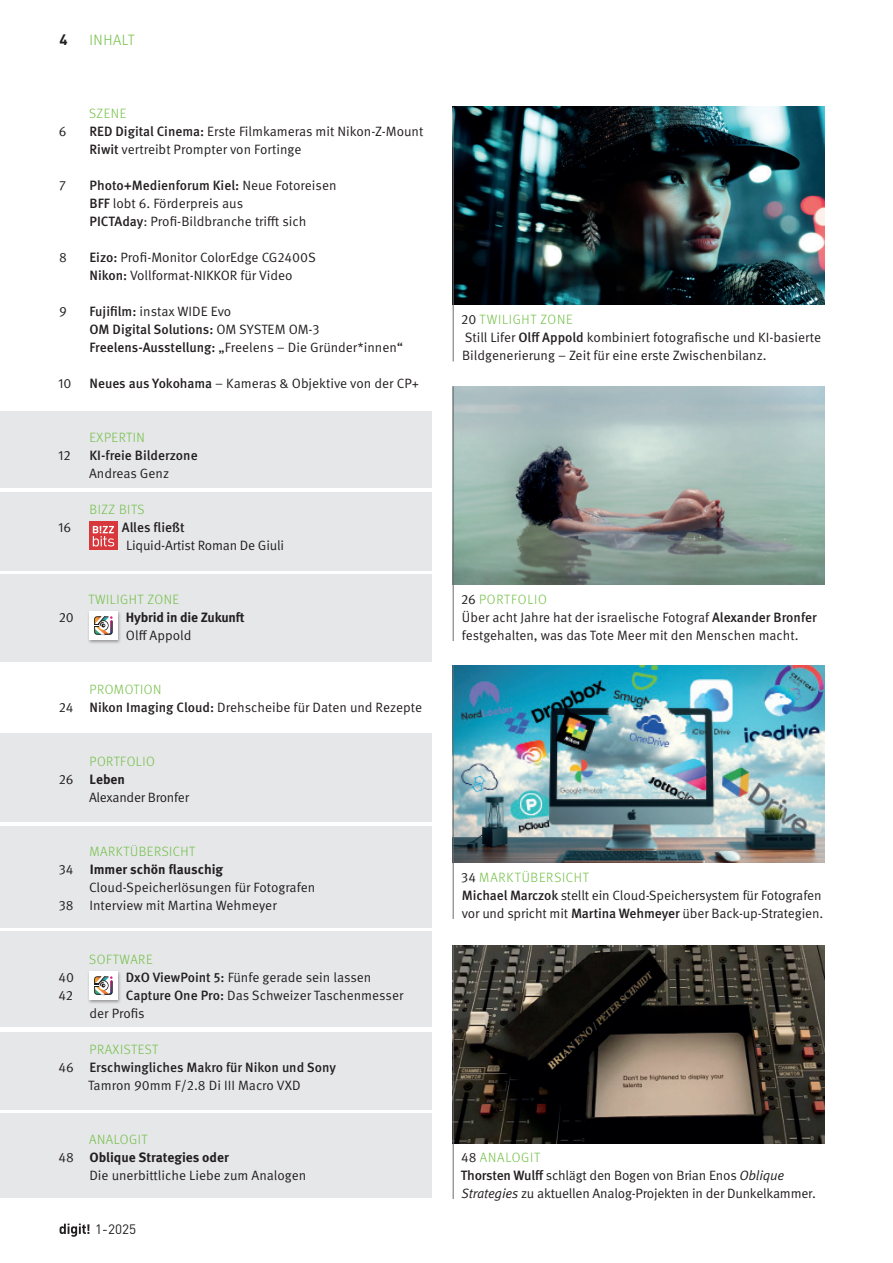
<style>
.page{position:relative;width:893px;height:1263px;background:#fff}
.page>*{position:absolute;margin:0;border:0;box-sizing:border-box;transform-origin:0 0}
.t1{font:300 15px "Meta Pro";letter-spacing:.04em;color:#71bf44}
.t2{font:700 15px "DIN Pro";color:#231f20}
.t3{font:13.5px/18px "Meta Pro Norm";letter-spacing:-.005em;color:#231f20}
.t4{font:300 13.5px "Meta Pro";letter-spacing:.04em;color:#71bf44}
.t5{font:500 13.5px "Meta Pro";color:#231f20}
.t6{font:700 13.5px "Meta Pro";color:#231f20}
.t7{font:300 13.5px "Meta Pro";letter-spacing:.06em;color:#71bf44}
.t8{font:13.5px "DIN Pro";color:#231f20}
.s1{font-family:"Meta Pro";font-weight:500}
.s2{font-family:"Meta Pro Norm";font-weight:400}
.s3{font-family:"Meta Pro Norm";font-weight:400;color:#231f20}
.s4{font-family:"Meta Pro Norm Ita"}
</style>
<div class="page">
<svg style="left:60px;top:1223px;width:29px;height:14px"></svg>
<img style="left:454px;top:665px;width:371px;height:198px">
<img style="left:454px;top:945px;width:371px;height:198px">
<img style="left:454px;top:386px;width:371px;height:198px">
<img style="left:454px;top:107px;width:371px;height:198px">
<div style="left:0;top:411px;width:432px;height:77px;background:#e6e7e9"></div>
<div style="left:0;top:492px;width:432px;height:78px;background:#e6e7e9"></div>
<div style="left:0;top:574px;width:432px;height:88px;background:#e6e7e9"></div>
<div style="left:0;top:826px;width:432px;height:101px;background:#e6e7e9"></div>
<div style="left:0;top:733px;width:432px;height:89px;background:#e6e7e9"></div>
<div style="left:0;top:931px;width:432px;height:96px;background:#e6e7e9"></div>
<div style="left:0;top:1032px;width:432px;height:77px;background:#e6e7e9"></div>
<div style="left:0;top:1114px;width:432px;height:84px;background:#e6e7e9"></div>
<svg style="left:89px;top:522px;width:28px;height:28px"></svg>
<svg style="left:93px;top:526px;width:21px;height:20px"></svg>
<div style="left:87px;top:610px;width:34px;height:34px;background:#231f20;opacity:.4"></div>
<div style="left:89px;top:611px;width:28px;height:28px;background:#fff"></div>
<svg style="left:94px;top:616px;width:19px;height:19px"></svg>
<div style="left:87px;top:970px;width:34px;height:34px;background:#231f20;opacity:.4"></div>
<div style="left:89px;top:971px;width:28px;height:28px;background:#fff"></div>
<svg style="left:94px;top:976px;width:19px;height:19px"></svg>
<hr style="left:453px;top:945px;width:1px;height:254px;background:#6c6d70">
<hr style="left:453px;top:665px;width:1px;height:254px;background:#6c6d70">
<hr style="left:453px;top:386px;width:1px;height:255px;background:#6c6d70">
<hr style="left:453px;top:107px;width:1px;height:254px;background:#6c6d70">
<p class="t2" style="left:59px;top:27px;width:10px">4</p>
<p class="t1" style="left:89px;top:29px;width:47px">INHALT</p>
<p class="t3" style="left:59px;top:121px;width:9px">6</p>
<p class="t3" style="left:59px;top:175px;width:8px">7</p>
<p class="t3" style="left:59px;top:247px;width:9px">8</p>
<p class="t3" style="left:59px;top:301px;width:9px">9</p>
<p class="t3" style="left:58px;top:373px;width:15px">10</p>
<p class="t4" style="left:89px;top:103px;width:39px">SZENE</p>
<p class="t3" style="left:89px;top:121px;width:335px"><span class="s1">RED Digital Cinema:</span> Erste Filmkameras mit Nikon-Z-Mount<br><span class="s1">Riwit</span> vertreibt Prompter von Fortinge</p>
<p class="t5" style="left:89px;top:175px;width:249px">Photo+Medienforum Kiel: <span class="s2">Neue Fotoreisen</span></p>
<p class="t3" style="left:89px;top:193px;width:218px"><span class="s1">BFF</span> lobt 6. Förderpreis aus<br><span class="s1">PICTAday</span>: Profi-Bildbranche trifft sich</p>
<p class="t3" style="left:89px;top:247px;width:228px"><span class="s1">Eizo:</span> Profi-Monitor ColorEdge CG2400S<br><span class="s1">Nikon:</span> Vollformat-NIKKOR für Video</p>
<p class="t3" style="left:89px;top:301px;width:143px"><span class="s1">Fujifilm:</span> instax WIDE Evo</p>
<p class="t5" style="left:89px;top:319px;width:232px">OM Digital Solutions: <span class="s2">OM SYSTEM OM-3</span></p>
<p class="t3" style="left:89px;top:337px;width:315px"><span class="s1">Freelens-Ausstellung:</span> „Freelens – Die Gründer*innen“</p>
<p class="t3" style="left:89px;top:373px;width:331px"><span class="s1">Neues aus Yokohama</span> – Kameras &amp; Objektive von der CP+</p>
<p class="t3" style="left:58px;top:445px;width:14px">12</p>
<p class="t3" style="left:58px;top:517px;width:15px">16</p>
<p class="t4" style="left:89px;top:427px;width:57px">EXPERTIN</p>
<p class="t5" style="left:89px;top:445px;width:110px">KI-freie Bilderzone</p>
<p class="t3" style="left:89px;top:463px;width:82px">Andreas Genz</p>
<p class="t4" style="left:89px;top:499px;width:56px">BIZZ BITS</p>
<p class="t5" style="left:122px;top:517px;width:64px">Alles fließt</p>
<p class="t3" style="left:126px;top:535px;width:160px">Liquid-Artist Roman De Giuli</p>
<p class="t3" style="left:59px;top:607px;width:17px">20</p>
<p class="t4" style="left:88px;top:589px;width:92px">TWILIGHT ZONE</p>
<p class="t6" style="left:126px;top:607px;width:120px">Hybrid in die Zukunft</p>
<p class="t3" style="left:126px;top:625px;width:67px">Olff Appold</p>
<p class="t3" style="left:59px;top:697px;width:16px">24</p>
<p class="t4" style="left:89px;top:679px;width:74px">PROMOTION</p>
<p class="t3" style="left:89px;top:697px;width:334px"><span class="s1">Nikon Imaging Cloud:</span> Drehscheibe für Daten und Rezepte</p>
<p class="t3" style="left:59px;top:769px;width:16px">26</p>
<p class="t4" style="left:89px;top:751px;width:67px">PORTFOLIO</p>
<p class="t6" style="left:90px;top:769px;width:37px">Leben</p>
<p class="t3" style="left:89px;top:787px;width:101px">Alexander Bronfer</p>
<p class="t3" style="left:59px;top:859px;width:16px">34</p>
<p class="t3" style="left:59px;top:895px;width:16px">38</p>
<p class="t4" style="left:90px;top:841px;width:107px">MARKTÜBERSICHT</p>
<p class="t6" style="left:90px;top:859px;width:135px">Immer schön flauschig</p>
<p class="t3" style="left:89px;top:877px;width:228px">Cloud-Speicherlösungen für Fotografen<br>Interview mit Martina Wehmeyer</p>
<p class="t3" style="left:59px;top:967px;width:17px">40<br>42</p>
<p class="t3" style="left:59px;top:1057px;width:17px">46</p>
<p class="t4" style="left:89px;top:949px;width:65px">SOFTWARE</p>
<p class="t3" style="left:126px;top:967px;width:247px"><span class="s1">DxO ViewPoint 5:</span> Fünfe gerade sein lassen</p>
<p class="t3" style="left:126px;top:985px;width:279px"><span class="s1">Capture One Pro:</span> Das Schweizer Taschenmesser</p>
<p class="t3" style="left:89px;top:1003px;width:57px">der Profis</p>
<p class="t4" style="left:89px;top:1039px;width:70px">PRAXISTEST</p>
<p class="t5" style="left:89px;top:1057px;width:248px">Erschwingliches Makro für Nikon und Sony</p>
<p class="t3" style="left:88px;top:1075px;width:214px">Tamron 90mm F/2.8 Di III Macro VXD</p>
<p class="t4" style="left:461px;top:310px;width:113px"><span class="s3">20</span> TWILIGHT ZONE</p>
<p class="t3" style="left:462px;top:327px;width:361px">Still Lifer <span class="s1">Olff Appold</span> kombiniert fotografische und KI-basierte<br>Bildgenerierung – Zeit für eine erste Zwischenbilanz.</p>
<p class="t4" style="left:461px;top:589px;width:87px"><span class="s3">26</span> PORTFOLIO</p>
<p class="t3" style="left:462px;top:607px;width:356px">Über acht Jahre hat der israelische Fotograf <span class="s1">Alexander Bronfer </span>festgehalten, was das Tote Meer mit den Menschen macht.</p>
<p class="t4" style="left:461px;top:868px;width:129px"><span class="s3">34</span> MARKTÜBERSICHT</p>
<p class="t3" style="left:462px;top:886px;width:363px"><span class="s1">Michael Marczok</span> stellt ein Cloud-Speichersystem für Fotografen vor und spricht mit <span class="s1">Martina Wehmeyer</span> über Back-up-Strategien.</p>
<p class="t4" style="left:89px;top:1129px;width:60px">ANALOGIT</p>
<p class="t6" style="left:89px;top:1147px;width:141px">Oblique Strategies oder</p>
<p class="t3" style="left:89px;top:1165px;width:219px">Die unerbittliche Liebe zum Analogen</p>
<p class="t3" style="left:59px;top:1147px;width:17px">48</p>
<p class="t7" style="left:461px;top:1147px;width:81px"><span class="s3">48</span> ANALOGIT</p>
<p class="t3" style="left:461px;top:1165px;width:357px"><span class="s1">Thorsten Wulff</span> schlägt den Bogen von Brian Enos <span class="s4">Oblique<br>Strategies</span> zu aktuellen Analog-Projekten in der Dunkelkammer.</p>
<p class="t8" style="left:95px;top:1218px;width:42px">1-2025</p>
</div>
